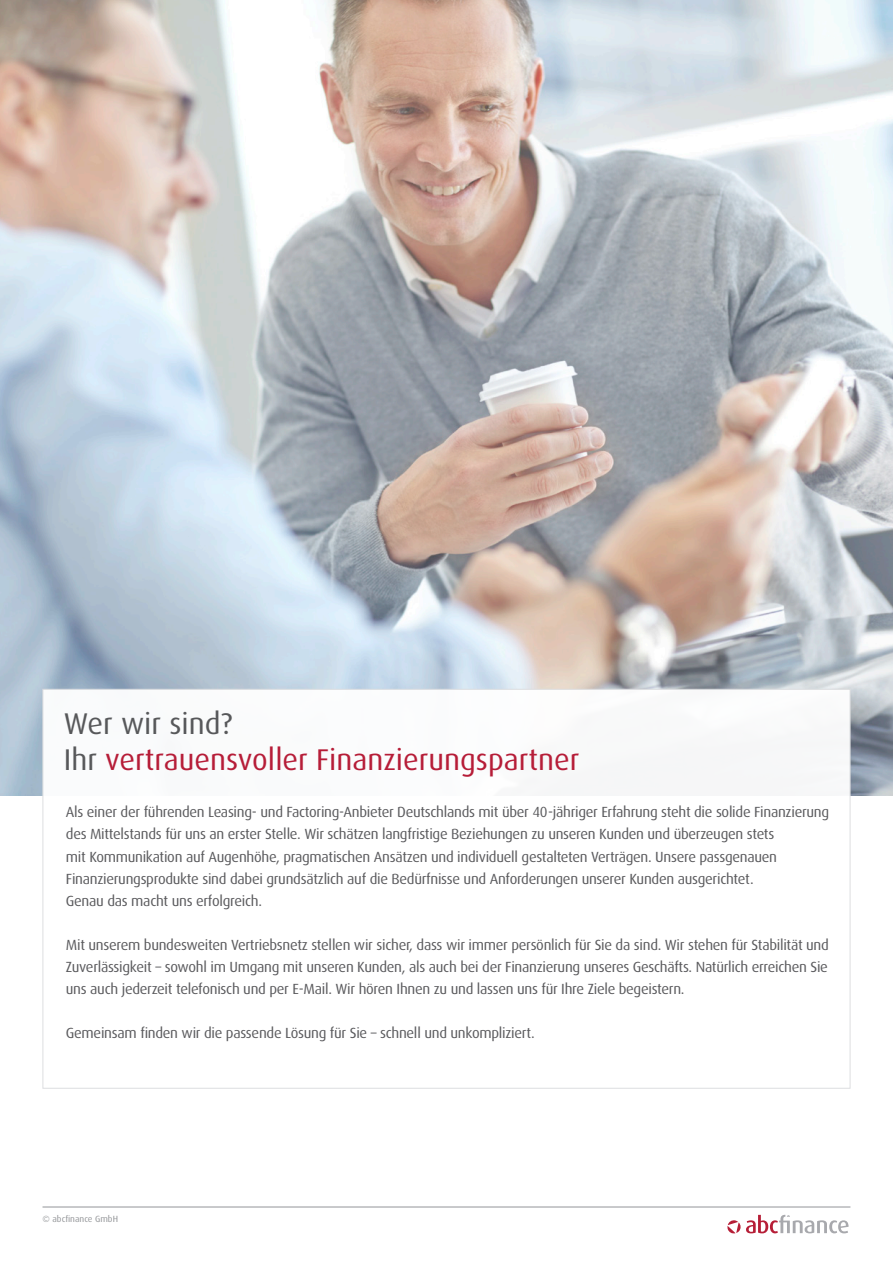
<style>
.page{position:relative;width:893px;height:1263px;background:#fff}
.page>*{position:absolute;margin:0;border:0;box-sizing:border-box;transform-origin:0 0}
.t1{font:30px/36px "Dax";color:#b61d38}
.t2{font:14.7px/22px "Dax";letter-spacing:-.02em;color:#5a5a5d}
.t3{font:9px "Dax";color:#939598}
.s1{color:#57585a}
</style>
<div class="page">
<img style="left:0;top:0;width:893px;height:795px">
<svg style="left:727px;top:1214px;width:122px;height:20px"></svg>
<hr style="left:43px;top:1206px;width:807px;height:1px;background:#939598">
<div style="left:43px;top:689px;width:807px;height:400px;background:#fff;border:1px solid #dcdddf"></div>
<h1 class="t1" style="left:64px;top:706px;width:517px"><span class="s1">Wer wir sind?<br>Ihr</span> vertrauensvoller Finanzierungspartner</h1>
<p class="t2" style="left:66px;top:801px;width:765px">Als einer der führenden Leasing- und Factoring-Anbieter Deutschlands mit über 40-jähriger Erfahrung steht die solide Finanzierung des Mittelstands für uns an erster Stelle. Wir schätzen langfristige Beziehungen zu unseren Kunden und überzeugen stets<br>mit Kommunikation auf Augenhöhe, pragmatischen Ansätzen und individuell gestalteten Verträgen. Unsere passgenauen Finanzierungsprodukte sind dabei grundsätzlich auf die Bedürfnisse und Anforderungen unserer Kunden ausgerichtet.<br>Genau das macht uns erfolgreich.</p>
<p class="t2" style="left:66px;top:934px;width:764px;text-align:justify">Mit unserem bundesweiten Vertriebsnetz stellen wir sicher, dass wir immer persönlich für Sie da sind. Wir stehen für Stabilität und Zuverlässigkeit – sowohl im Umgang mit unseren Kunden, als auch bei der Finanzierung unseres Geschäfts. Natürlich erreichen Sie uns auch jederzeit telefonisch und per E-Mail. Wir hören Ihnen zu und lassen uns für Ihre Ziele begeistern.</p>
<p class="t2" style="left:66px;top:1022px;width:470px">Gemeinsam finden wir die passende Lösung für Sie – schnell und unkompliziert.</p>
<p class="t3" style="left:43px;top:1214px;width:77px">© abcfinance GmbH</p>
</div>
